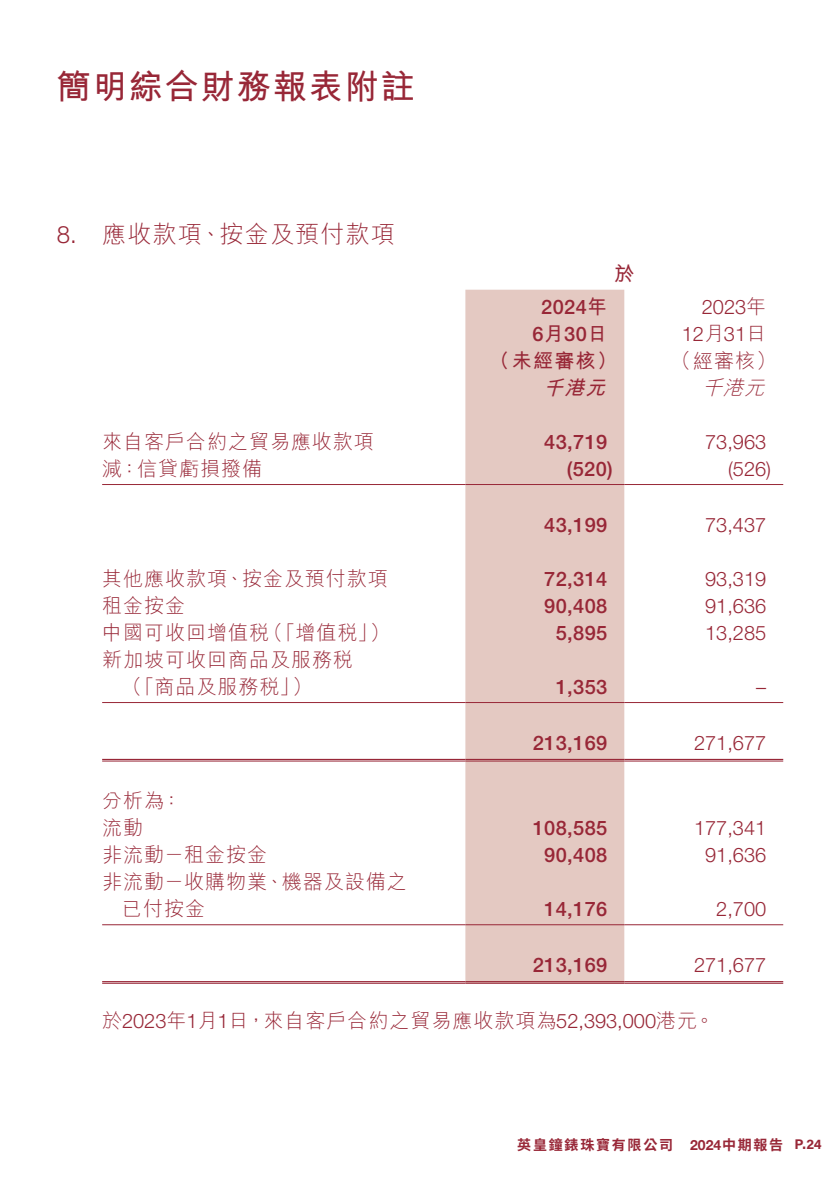
<style>
.page{position:relative;width:840px;height:1191px;background:#fff}
.page>*{position:absolute;margin:0;border:0;box-sizing:border-box;transform-origin:0 0}
.t1{font:700 34px "M Hei HK";letter-spacing:.06em;color:#982737}
.t2{font:300 24px "M Hei HK";letter-spacing:.05em;color:#982737}
.t3{font:300 20px/27px "M Hei HK";letter-spacing:.05em;color:#982737}
.t4{font:500 20px/27px "Helvetica Neue LT Std";letter-spacing:.02em;color:#982737;text-align:center}
.t5{font:300 20px/27px "Helvetica Neue LT Std";color:#982737;text-align:right}
.t6{font:700 20px "M Hei HK";color:#982737}
.t7{font:italic 700 20px "M Hei HK";color:#982737}
.t8{font:italic 300 20px "M Hei HK";color:#982737}
.t9{font:700 14px "Source Han Sans TC";letter-spacing:.125em;color:#982737}
.s1{font-family:"Helvetica Neue LT Std"}
.s2{font-family:"M Hei HK";font-weight:700}
.s3{font-family:"M Hei HK"}
.s4{font-family:"Helvetica Neue"}
.s5{font-family:"Acumin Variable Concept";font-weight:400}
</style>
<div class="page">
<div style="left:465px;top:290px;width:159px;height:693px;background:#e4c9c2"></div>
<hr style="left:102px;top:484px;width:363px;height:1px;background:#982737">
<hr style="left:465px;top:484px;width:159px;height:1px;background:#982737">
<hr style="left:624px;top:484px;width:158px;height:1px;background:#982737">
<hr style="left:102px;top:702px;width:363px;height:1px;background:#982737">
<hr style="left:465px;top:702px;width:159px;height:1px;background:#982737">
<hr style="left:624px;top:702px;width:158px;height:1px;background:#982737">
<hr style="left:102px;top:759px;width:363px;height:1px;background:#982737">
<hr style="left:102px;top:760px;width:363px;height:1px;background:#982737">
<hr style="left:465px;top:759px;width:159px;height:1px;background:#982737">
<hr style="left:465px;top:760px;width:159px;height:1px;background:#982737">
<hr style="left:624px;top:759px;width:158px;height:1px;background:#982737">
<hr style="left:624px;top:760px;width:158px;height:1px;background:#982737">
<hr style="left:102px;top:924px;width:363px;height:1px;background:#982737">
<hr style="left:465px;top:924px;width:159px;height:1px;background:#982737">
<hr style="left:624px;top:924px;width:158px;height:1px;background:#982737">
<hr style="left:102px;top:981px;width:363px;height:1px;background:#982737">
<hr style="left:102px;top:983px;width:363px;height:1px;background:#982737">
<hr style="left:465px;top:981px;width:159px;height:1px;background:#982737">
<hr style="left:465px;top:983px;width:159px;height:1px;background:#982737">
<hr style="left:624px;top:981px;width:158px;height:1px;background:#982737">
<hr style="left:624px;top:983px;width:158px;height:1px;background:#982737">
<h1 class="t1" style="left:57px;top:62px;width:359px">簡明綜合財務報表附註</h1>
<p class="t2" style="left:57px;top:221px;width:339px"><span class="s1">8.</span> 應收款項、按金及預付款項</p>
<p class="t6" style="left:614px;top:260px;width:21px">於</p>
<p class="t4" style="left:532px;top:293px;width:76px">2024<span class="s2">年<br></span>6<span class="s2">月</span>30<span class="s2">日</span></p>
<p class="t5" style="left:681px;top:293px;width:86px">2023<span class="s3">年<br></span>12<span class="s3">月</span>31<span class="s3">日</span></p>
<p class="t6" style="left:489px;top:346px;width:129px">（未經審核）</p>
<p class="t3" style="left:671px;top:347px;width:106px">（經審核）</p>
<p class="t7" style="left:543px;top:373px;width:70px">千港元</p>
<p class="t8" style="left:701px;top:377px;width:69px">千港元</p>
<p class="t3" style="left:102px;top:428px;width:273px">來自客戶合約之貿易應收款項</p>
<p class="t4" style="left:544px;top:428px;width:64px">43,719</p>
<p class="t5" style="left:704px;top:428px;width:62px">73,963</p>
<p class="t3" style="left:102px;top:455px;width:161px">減：信貸虧損撥備</p>
<p class="t4" style="left:566px;top:455px;width:47px">(520)</p>
<p class="t5" style="left:727px;top:455px;width:44px">(526)</p>
<p class="t4" style="left:544px;top:511px;width:64px">43,199</p>
<p class="t5" style="left:704px;top:511px;width:62px">73,437</p>
<p class="t3" style="left:102px;top:565px;width:287px">其他應收款項、按金及預付款項</p>
<p class="t4" style="left:544px;top:565px;width:64px">72,314</p>
<p class="t5" style="left:704px;top:565px;width:62px">93,319</p>
<p class="t3" style="left:102px;top:592px;width:84px">租金按金</p>
<p class="t4" style="left:544px;top:592px;width:64px">90,408</p>
<p class="t5" style="left:704px;top:592px;width:62px">91,636</p>
<p class="t3" style="left:102px;top:619px;width:289px">中國可收回增值稅（「增值稅」）</p>
<p class="t4" style="left:555px;top:619px;width:53px">5,895</p>
<p class="t5" style="left:704px;top:619px;width:62px">13,285</p>
<p class="t3" style="left:122px;top:646px;width:232px;text-indent:-20px">新加坡可收回商品及服務稅（「商品及服務稅」）</p>
<p class="t4" style="left:555px;top:673px;width:53px">1,353</p>
<p class="t5" style="left:755px;top:673px;width:11px">–</p>
<p class="t4" style="left:532px;top:729px;width:76px">213,169</p>
<p class="t5" style="left:693px;top:729px;width:74px">271,677</p>
<p class="t3" style="left:102px;top:787px;width:81px">分析為：流動</p>
<p class="t4" style="left:532px;top:814px;width:76px">108,585</p>
<p class="t5" style="left:693px;top:814px;width:74px">177,341</p>
<p class="t3" style="left:102px;top:841px;width:166px">非流動－租金按金</p>
<p class="t4" style="left:544px;top:841px;width:64px">90,408</p>
<p class="t5" style="left:704px;top:841px;width:62px">91,636</p>
<p class="t3" style="left:122px;top:868px;width:286px;text-indent:-20px">非流動－收購物業、機器及設備之已付按金</p>
<p class="t4" style="left:544px;top:895px;width:64px">14,176</p>
<p class="t5" style="left:715px;top:895px;width:51px">2,700</p>
<p class="t4" style="left:532px;top:951px;width:76px">213,169</p>
<p class="t5" style="left:693px;top:951px;width:74px">271,677</p>
<p class="t3" style="left:102px;top:1007px;width:613px">於<span class="s1">2023</span>年<span class="s1">1</span>月<span class="s1">1</span>日，來自客戶合約之貿易應收款項為<span class="s1">52,393,000</span>港元。</p>
<p class="t9" style="left:517px;top:1136px;width:306px">英皇鐘錶珠寶有限公司 <span class="s4">2024</span>中期報告 <span class="s5">P.24</span></p>
</div>
